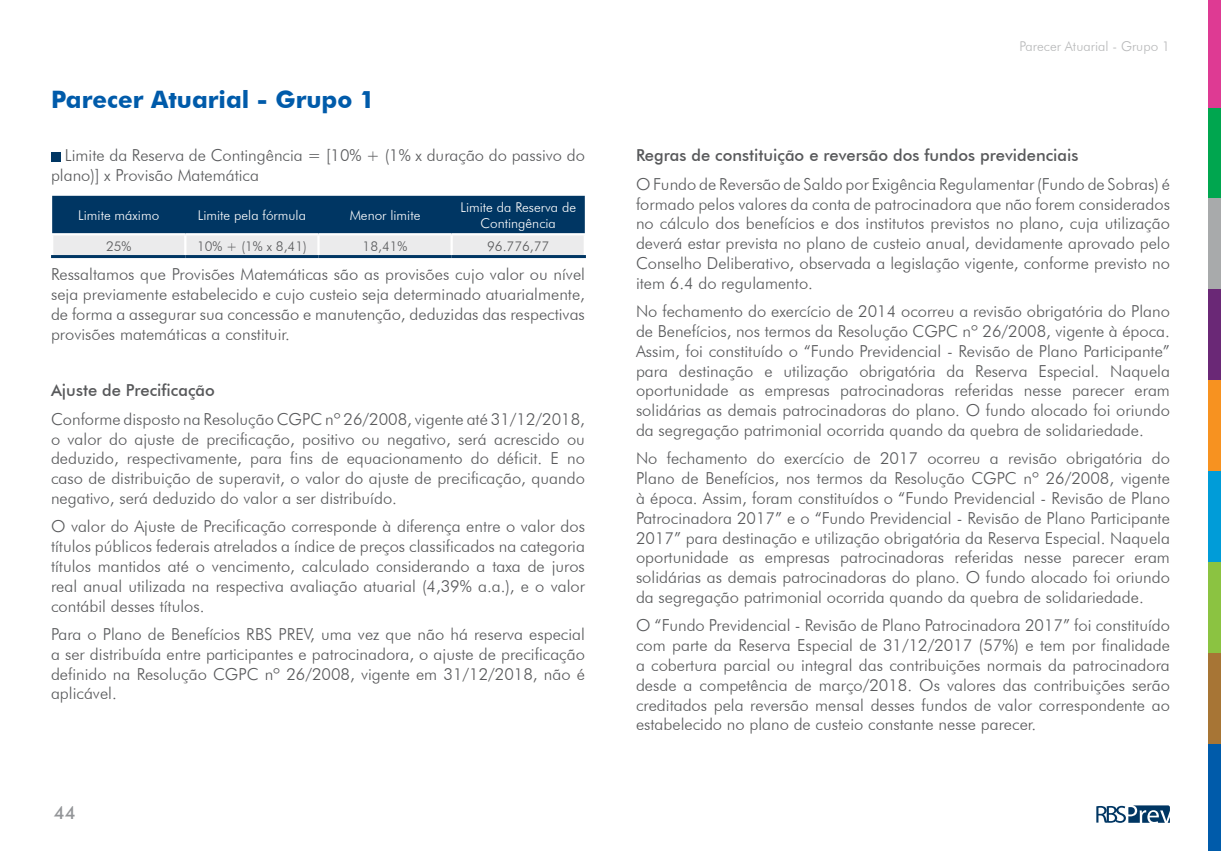
<style>
.page{position:relative;width:1221px;height:851px;background:#fff}
.page>*{position:absolute;margin:0;border:0;box-sizing:border-box;transform-origin:0 0}
.t1{font:700 24px "Futura BT";color:#005baa}
.t2{font:500 18px "Futura BT";color:#939598}
.t3{font:300 16.5px/19.8px "Futura BT";color:#58595b;text-align:justify}
.t4{font:500 16.5px "Futura BT";color:#58595b}
.t5{font:300 13.5px/16.2px "Futura BT";color:#fff;text-align:center}
.t6{font:300 13.5px "Futura BT";color:#58595b}
.t7{font:300 13.5px "Futura BT";color:#b7b8b9}
</style>
<div class="page">
<svg style="left:1096px;top:805px;width:73px;height:17px"></svg>
<div style="left:1208px;top:743px;width:12px;height:107px;background:#005baa"></div>
<div style="left:1208px;top:652px;width:12px;height:91px;background:#a77535"></div>
<div style="left:1208px;top:561px;width:12px;height:91px;background:#8bc341"></div>
<div style="left:1208px;top:471px;width:12px;height:90px;background:#009cd8"></div>
<div style="left:1208px;top:380px;width:12px;height:91px;background:#f79220"></div>
<div style="left:1208px;top:289px;width:12px;height:91px;background:#6a2876"></div>
<div style="left:1208px;top:198px;width:12px;height:91px;background:#a8aaab"></div>
<div style="left:1208px;top:107px;width:12px;height:91px;background:#00a64f"></div>
<div style="left:1208px;top:0;width:12px;height:107px;background:#de3a93"></div>
<div style="left:51px;top:152px;width:9px;height:9px;background:#003663"></div>
<svg style="left:52px;top:196px;width:532px;height:59px;background:#527592"></svg>
<hr style="left:184px;top:235px;width:2px;height:20px;background:#fff">
<hr style="left:51px;top:233px;width:134px;height:2px;background:#fff">
<hr style="left:51px;top:235px;width:2px;height:20px;background:#fff">
<hr style="left:185px;top:233px;width:133px;height:2px;background:#fff">
<hr style="left:318px;top:233px;width:133px;height:2px;background:#fff">
<hr style="left:317px;top:235px;width:2px;height:20px;background:#fff">
<hr style="left:451px;top:233px;width:135px;height:2px;background:#fff">
<hr style="left:450px;top:235px;width:3px;height:20px;background:#fff">
<hr style="left:583px;top:235px;width:3px;height:20px;background:#fff">
<hr style="left:51px;top:255px;width:134px;height:3px;background:#003663">
<hr style="left:185px;top:255px;width:133px;height:3px;background:#003663">
<hr style="left:318px;top:255px;width:133px;height:3px;background:#003663">
<hr style="left:451px;top:255px;width:135px;height:3px;background:#003663">
<h1 class="t1" style="left:51px;top:84px;width:325px">Parecer Atuarial - Grupo 1</h1>
<p class="t3" style="left:51px;top:145px;width:535px;text-indent:14px">Limite da Reserva de Contingência = [10% + (1% x duração do passivo do plano)] x Provisão Matemática</p>
<p class="t5" style="left:78px;top:207px;width:82px">Limite máximo</p>
<p class="t5" style="left:198px;top:207px;width:110px">Limite pela fórmula</p>
<p class="t5" style="left:349px;top:207px;width:72px">Menor limite</p>
<p class="t5" style="left:460px;top:199px;width:117px">Limite da Reserva de<br>Contingência</p>
<p class="t6" style="left:106px;top:237px;width:27px">25%</p>
<p class="t6" style="left:197px;top:237px;width:111px">10% + (1% x 8,41)</p>
<p class="t6" style="left:362px;top:237px;width:46px">18,41%</p>
<p class="t6" style="left:487px;top:237px;width:64px">96.776,77</p>
<p class="t3" style="left:51px;top:264px;width:535px">Ressaltamos que Provisões Matemáticas são as provisões cujo valor ou nível seja previamente estabelecido e cujo custeio seja determinado atuarialmente, de forma a assegurar sua concessão e manutenção, deduzidas das respectivas provisões matemáticas a constituir.</p>
<p class="t4" style="left:51px;top:380px;width:165px">Ajuste de Precificação</p>
<p class="t3" style="left:51px;top:409px;width:535px">Conforme disposto na Resolução CGPC nº 26/2008, vigente até 31/12/2018, o valor do ajuste de precificação, positivo ou negativo, será acrescido ou deduzido, respectivamente, para fins de equacionamento do déficit. E no caso de distribuição de superavit, o valor do ajuste de precificação, quando negativo, será deduzido do valor a ser distribuído.</p>
<p class="t3" style="left:51px;top:516px;width:535px">O valor do Ajuste de Precificação corresponde à diferença entre o valor dos títulos públicos federais atrelados a índice de preços classificados na categoria títulos mantidos até o vencimento, calculado considerando a taxa de juros real anual utilizada na respectiva avaliação atuarial (4,39% a.a.), e o valor contábil desses títulos.</p>
<p class="t3" style="left:51px;top:624px;width:535px">Para o Plano de Benefícios RBS PREV, uma vez que não há reserva especial a ser distribuída entre participantes e patrocinadora, o ajuste de precificação definido na Resolução CGPC nº 26/2008, vigente em 31/12/2018, não é aplicável.</p>
<p class="t2" style="left:54px;top:801px;width:23px">44</p>
<p class="t7" style="left:1019px;top:38px;width:152px">Parecer Atuarial - Grupo 1</p>
<p class="t4" style="left:636px;top:145px;width:444px">Regras de constituição e reversão dos fundos previdenciais</p>
<p class="t3" style="left:636px;top:174px;width:535px">O Fundo de Reversão de Saldo por Exigência Regulamentar (Fundo de Sobras) é formado pelos valores da conta de patrocinadora que não forem considerados no cálculo dos benefícios e dos institutos previstos no plano, cuja utilização deverá estar prevista no plano de custeio anual, devidamente aprovado pelo Conselho Deliberativo, observada a legislação vigente, conforme previsto no item 6.4 do regulamento.</p>
<p class="t3" style="left:636px;top:301px;width:535px">No fechamento do exercício de 2014 ocorreu a revisão obrigatória do Plano de Benefícios, nos termos da Resolução CGPC nº 26/2008, vigente à época.<br>Assim, foi constituído o “Fundo Previdencial - Revisão de Plano Participante” para destinação e utilização obrigatória da Reserva Especial. Naquela oportunidade as empresas patrocinadoras referidas nesse parecer eram solidárias as demais patrocinadoras do plano. O fundo alocado foi oriundo da segregação patrimonial ocorrida quando da quebra de solidariedade.</p>
<p class="t3" style="left:636px;top:448px;width:535px">No fechamento do exercício de 2017 ocorreu a revisão obrigatória do Plano de Benefícios, nos termos da Resolução CGPC nº 26/2008, vigente à época. Assim, foram constituídos o “Fundo Previdencial - Revisão de Plano Patrocinadora 2017” e o “Fundo Previdencial - Revisão de Plano Participante 2017” para destinação e utilização obrigatória da Reserva Especial. Naquela oportunidade as empresas patrocinadoras referidas nesse parecer eram solidárias as demais patrocinadoras do plano. O fundo alocado foi oriundo da segregação patrimonial ocorrida quando da quebra de solidariedade.</p>
<p class="t3" style="left:636px;top:615px;width:535px">O “Fundo Previdencial - Revisão de Plano Patrocinadora 2017” foi constituído com parte da Reserva Especial de 31/12/2017 (57%) e tem por finalidade a cobertura parcial ou integral das contribuições normais da patrocinadora desde a competência de março/2018. Os valores das contribuições serão creditados pela reversão mensal desses fundos de valor correspondente ao estabelecido no plano de custeio constante nesse parecer.</p>
</div>
